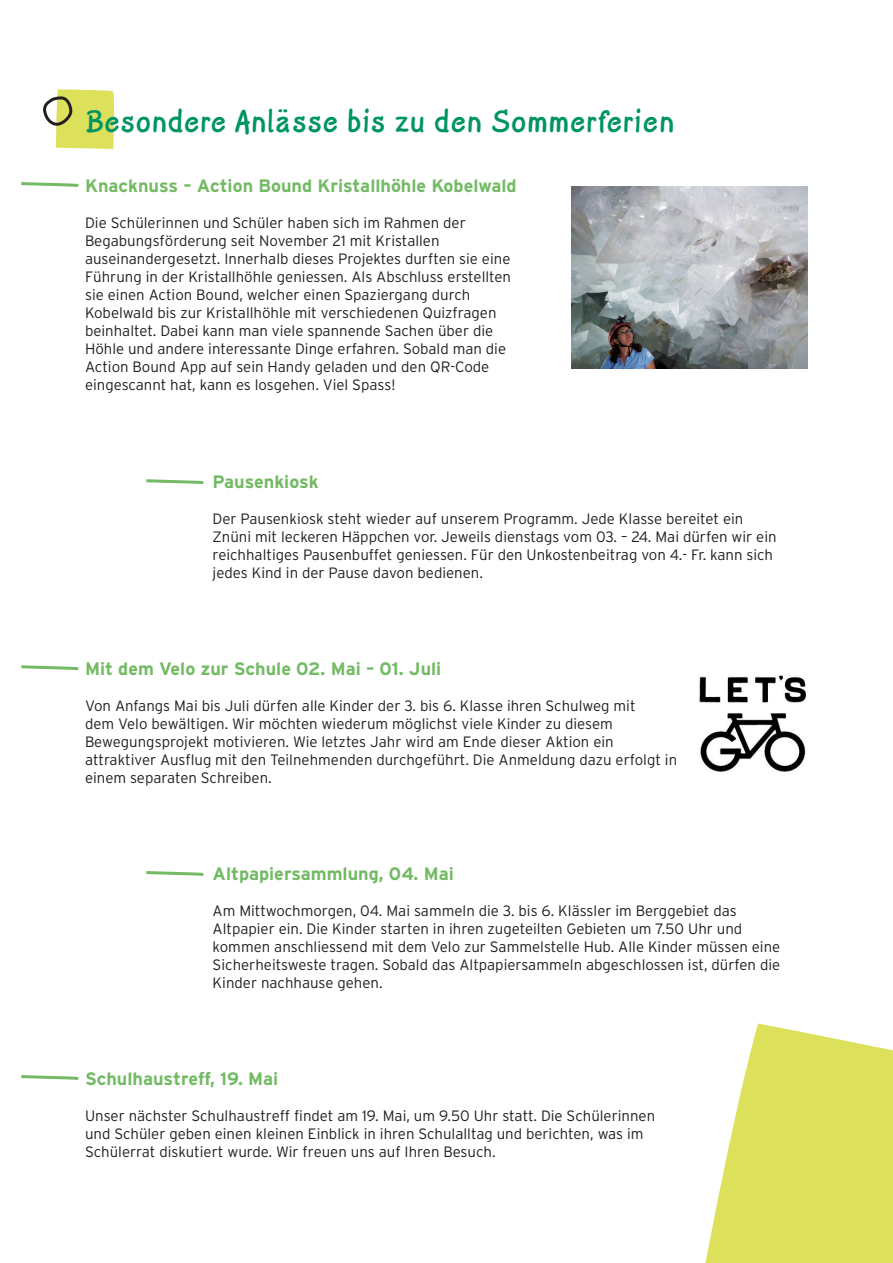
<style>
.page{position:relative;width:893px;height:1263px;background:#fff}
.page>*{position:absolute;margin:0;border:0;box-sizing:border-box;transform-origin:0 0}
.t1{font:700 36px "Delve Hand";color:#009465}
.t2{font:700 18px "Interstate";color:#73ba64}
.t3{font:300 15px/18px "Interstate";color:#231f20}
</style>
<div class="page">
<svg style="left:43px;top:89px;width:72px;height:60px"></svg>
<svg style="left:21px;top:182px;width:58px;height:5px"></svg>
<img style="left:572px;top:187px;width:236px;height:182px">
<svg style="left:146px;top:479px;width:58px;height:6px"></svg>
<svg style="left:146px;top:871px;width:58px;height:5px"></svg>
<svg style="left:21px;top:1075px;width:58px;height:5px"></svg>
<svg style="left:21px;top:665px;width:58px;height:6px"></svg>
<img style="left:699px;top:675px;width:107px;height:97px">
<svg style="left:705px;top:1023px;width:188px;height:240px;fill:#dde05b"></svg>
<p class="t1" style="left:85px;top:104px;width:591px">Besondere Anlässe bis zu den Sommerferien</p>
<p class="t2" style="left:85px;top:175px;width:433px">Knacknuss – Action Bound Kristallhöhle Kobelwald</p>
<p class="t3" style="left:85px;top:213px;width:428px">Die Schülerinnen und Schüler haben sich im Rahmen der Begabungsförderung seit November 21 mit Kristallen auseinandergesetzt. Innerhalb dieses Projektes durften sie eine Führung in der Kristallhöhle geniessen. Als Abschluss erstellten sie einen Action Bound, welcher einen Spaziergang durch Kobelwald bis zur Kristallhöhle mit verschiedenen Quizfragen beinhaltet. Dabei kann man viele spannende Sachen über die Höhle und andere interessante Dinge erfahren. Sobald man die Action Bound App auf sein Handy geladen und den QR-Code eingescannt hat, kann es losgehen. Viel Spass!</p>
<p class="t2" style="left:213px;top:472px;width:108px">Pausenkiosk</p>
<p class="t3" style="left:213px;top:510px;width:566px">Der Pausenkiosk steht wieder auf unserem Programm. Jede Klasse bereitet ein Znüni mit leckeren Häppchen vor. Jeweils dienstags vom 03. – 24. Mai dürfen wir ein reichhaltiges Pausenbuffet geniessen. Für den Unkostenbeitrag von 4.- Fr. kann sich jedes Kind in der Pause davon bedienen.</p>
<p class="t2" style="left:85px;top:658px;width:358px">Mit dem Velo zur Schule 02. Mai – 01. Juli</p>
<p class="t3" style="left:85px;top:696px;width:594px">Von Anfangs Mai bis Juli dürfen alle Kinder der 3. bis 6. Klasse ihren Schulweg mit<br>dem Velo bewältigen. Wir möchten wiederum möglichst viele Kinder zu diesem Bewegungsprojekt motivieren. Wie letztes Jahr wird am Ende dieser Aktion ein attraktiver Ausflug mit den Teilnehmenden durchgeführt. Die Anmeldung dazu erfolgt in einem separaten Schreiben.</p>
<p class="t2" style="left:213px;top:863px;width:243px">Altpapiersammlung, 04. Mai</p>
<p class="t3" style="left:213px;top:901px;width:569px">Am Mittwochmorgen, 04. Mai sammeln die 3. bis 6. Klässler im Berggebiet das Altpapier ein. Die Kinder starten in ihren zugeteilten Gebieten um 7.50 Uhr und kommen anschliessend mit dem Velo zur Sammelstelle Hub. Alle Kinder müssen eine Sicherheitsweste tragen. Sobald das Altpapiersammeln abgeschlossen ist, dürfen die Kinder nachhause gehen.</p>
<p class="t2" style="left:85px;top:1068px;width:195px">Schulhaustreff, 19. Mai</p>
<p class="t3" style="left:85px;top:1106px;width:572px">Unser nächster Schulhaustreff findet am 19. Mai, um 9.50 Uhr statt. Die Schülerinnen und Schüler geben einen kleinen Einblick in ihren Schulalltag und berichten, was im<br>Schülerrat diskutiert wurde. Wir freuen uns auf Ihren Besuch.</p>
</div>
